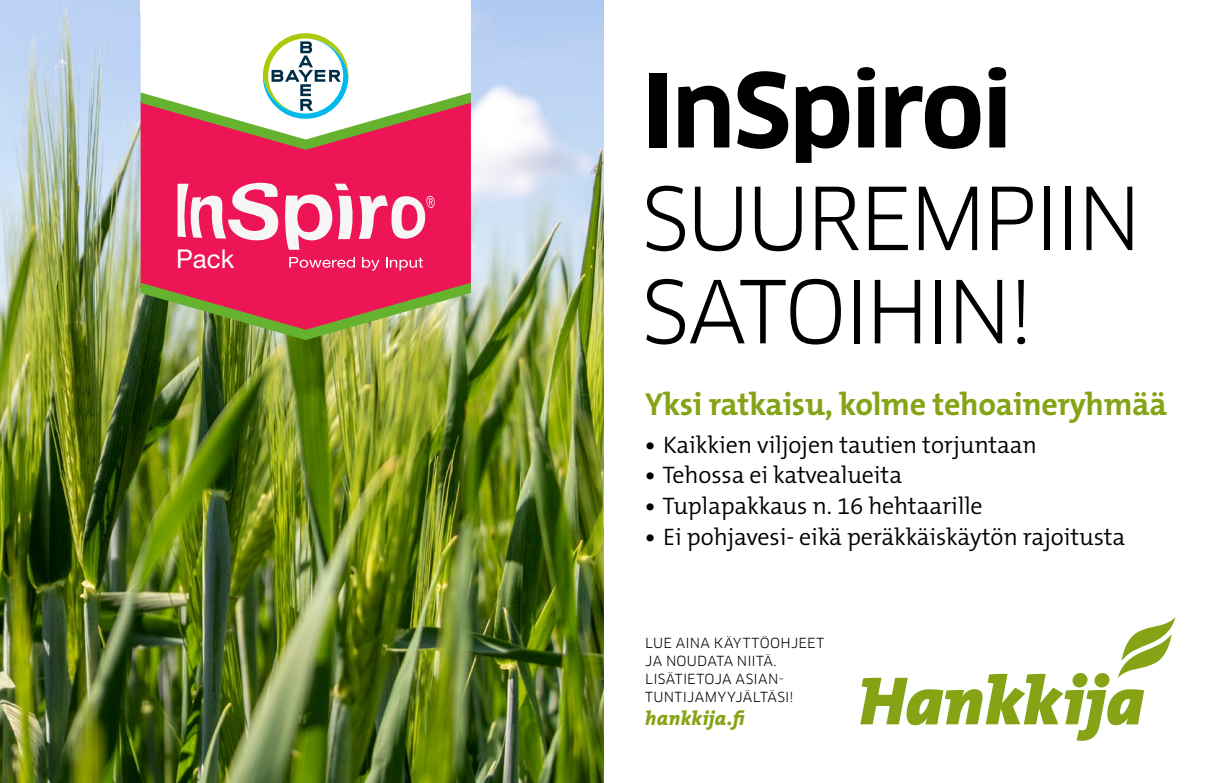
<style>
.page{position:relative;width:1231px;height:783px;background:#fff}
.page>*{position:absolute;margin:0;border:0;box-sizing:border-box;transform-origin:0 0}
.t1{font:700 99.8px "Clan Pro";letter-spacing:-.025em;color:#000}
.t2{font:84.6px/93.2px "Clan Pro";letter-spacing:-.04em;color:#000}
.t3{font:700 32px "The Mix B W7";letter-spacing:-.01em;color:#86a315}
.t4{font:25.8px "Helvetica Neue";color:#fff}
.t5{font:300 24px "The Mix B W4";letter-spacing:-.005em;color:#000}
.t6{font:italic 800 20px "The Mix B W8";letter-spacing:.015em;color:#86a315}
.t7{font:13.6px/18px "Clan Pro";letter-spacing:.015em;color:#000}
.s1{font-family:"The Mix B W7";font-weight:700}
</style>
<div class="page">
<img style="left:0;top:0;width:603px;height:782px">
<svg style="left:860px;top:617px;width:315px;height:123px"></svg>
<div style="left:141px;top:150px;width:330px;height:132px;background:#ed1556"></div>
<svg style="left:141px;top:13px;width:330px;height:20px"></svg>
<img style="left:141px;top:282px;width:330px;height:58px">
<svg style="left:141px;top:33px;width:330px;height:117px"></svg>
<div style="left:141px;top:0;width:330px;height:13px;background:#fff"></div>
<svg style="left:289px;top:257px;width:66px;height:11px"></svg>
<svg style="left:362px;top:257px;width:17px;height:13px"></svg>
<svg style="left:386px;top:257px;width:37px;height:13px"></svg>
<svg style="left:177px;top:183px;width:257px;height:67px"></svg>
<p class="t4" style="left:176px;top:243px;width:60px">Pack</p>
<h1 class="t1" style="left:641px;top:52px;width:374px">InSpiroi</h1>
<h2 class="t2" style="left:641px;top:172px;width:501px">SUUREMPIIN<br>SATOIHIN!</h2>
<h3 class="t3" style="left:645px;top:384px;width:523px">Yksi ratkaisu, kolme tehoaineryhmää</h3>
<p class="t5" style="left:645px;top:429px;width:393px"><span class="s1">•</span> Kaikkien viljojen tautien torjuntaan</p>
<p class="t5" style="left:645px;top:459px;width:258px"><span class="s1">•</span> Tehossa ei katvealueita</p>
<p class="t5" style="left:645px;top:490px;width:339px"><span class="s1">•</span> Tuplapakkaus n. 16 hehtaarille</p>
<p class="t5" style="left:645px;top:521px;width:482px"><span class="s1">•</span> Ei pohjavesi- eikä peräkkäiskäytön rajoitusta</p>
<p class="t7" style="left:645px;top:633px;width:180px">LUE AINA KÄYTTÖOHJEET<br>JA NOUDATA NIITÄ.<br>LISÄTIETOJA ASIAN-<br>TUNTIJAMYYJÄLTÄSI!</p>
<p class="t6" style="left:645px;top:704px;width:103px">hankkija.fi</p>
</div>
